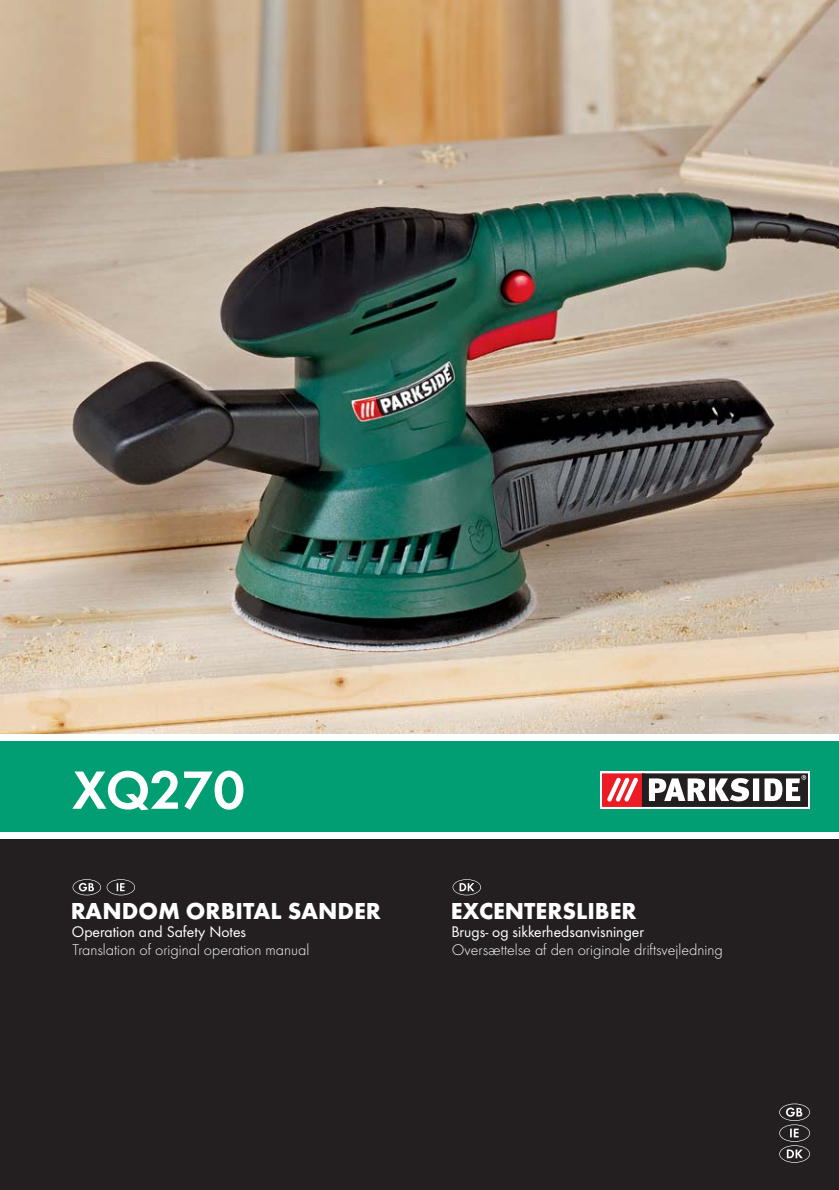
<style>
.page{position:relative;width:839px;height:1190px;background:#fff}
.page>*{position:absolute;margin:0;border:0;box-sizing:border-box;transform-origin:0 0}
.t1{font:55.8px "Futura Dem";color:#fff}
.t2{font:700 24px "Futura";color:#fff}
.t3{font:300 16px "Futura";color:#fff}
.t4{font:16px "Futura Boo";color:#fff}
</style>
<div class="page">
<img style="left:0;top:0;width:838px;height:734px">
<div style="left:0;top:741px;width:838px;height:91px;background:#009e72"></div>
<div style="left:600px;top:771px;width:210px;height:38px;background:#fff"></div>
<svg style="left:602px;top:773px;width:206px;height:34px"></svg>
<div style="left:0;top:839px;width:838px;height:351px;background:#231f20"></div>
<svg style="left:452px;top:879px;width:29px;height:16px"></svg>
<svg style="left:779px;top:1103px;width:31px;height:59px"></svg>
<svg style="left:73px;top:879px;width:28px;height:16px"></svg>
<svg style="left:107px;top:879px;width:28px;height:16px"></svg>
<h1 class="t1" style="left:72px;top:757px;width:174px">XQ270</h1>
<h2 class="t2" style="left:71px;top:902px;width:311px">RANDOM ORBITAL SANDER</h2>
<p class="t4" style="left:72px;top:925px;width:176px">Operation and Safety Notes</p>
<p class="t3" style="left:72px;top:942px;width:238px">Translation of original operation manual</p>
<h2 class="t2" style="left:451px;top:902px;width:187px">EXCENTERSLIBER</h2>
<p class="t4" style="left:451px;top:925px;width:194px">Brugs- og sikkerhedsanvisninger</p>
<p class="t3" style="left:452px;top:942px;width:272px">Oversættelse af den originale driftsvejledning</p>
</div>
